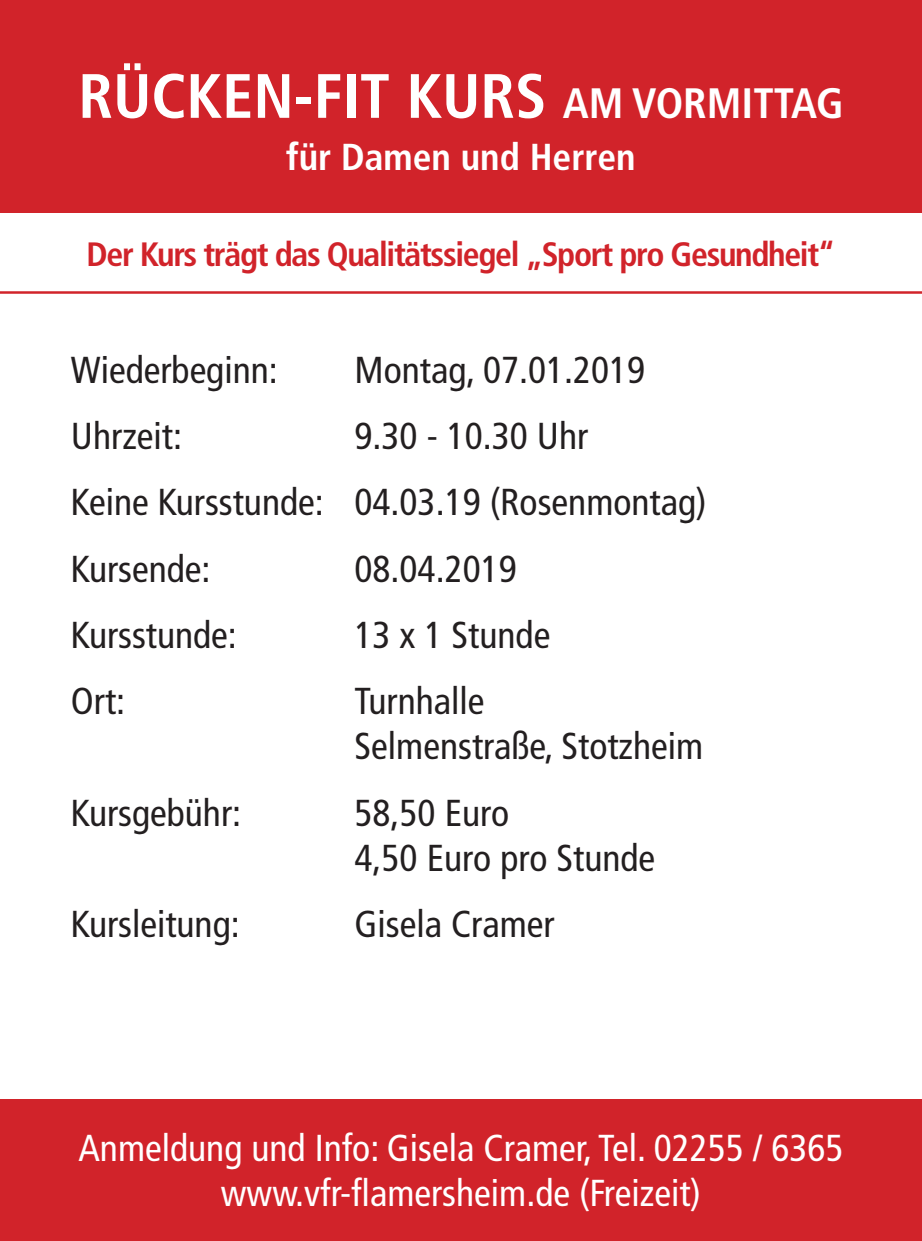
<style>
.page{position:relative;width:922px;height:1241px;background:#fff}
.page>*{position:absolute;margin:0;border:0;box-sizing:border-box;transform-origin:0 0}
.t1{font:700 condensed 62.5px "Frutiger";color:#fff}
.t2{font:condensed 37.5px/66.2px "Frutiger";color:#231f20}
.t3{font:condensed 37.5px/45px "Frutiger";color:#fff;text-align:center}
.t4{font:700 condensed 37.5px "Frutiger";color:#fff}
.t5{font:700 condensed 33.75px "Frutiger";letter-spacing:-.04em;color:#d1232a}
.s1{font-size:42.5px}
</style>
<div class="page">
<div style="left:0;top:1098px;width:921px;height:142px;background:#d1232a"></div>
<div style="left:0;top:0;width:921px;height:213px;background:#d1232a"></div>
<hr style="left:0;top:291px;width:921px;height:3px;background:#d1232a">
<h1 class="t1" style="left:78px;top:59px;width:766px">RÜCKEN-FIT KURS <span class="s1">AM VORMITTAG</span></h1>
<p class="t4" style="left:286px;top:135px;width:351px">für Damen und Herren</p>
<p class="t5" style="left:86px;top:235px;width:750px">Der Kurs trägt das Qualitätssiegel „Sport pro Gesundheit“</p>
<p class="t2" style="left:71px;top:337px;width:208px">Wiederbeginn:</p>
<p class="t2" style="left:354px;top:337px;width:292px">Montag, 07.01.2019</p>
<p class="t2" style="left:71px;top:403px;width:113px">Uhrzeit:</p>
<p class="t2" style="left:71px;top:403px;width:637px;text-indent:283px">9.30 - 10.30 Uhr<br>Keine Kursstunde: 04.03.19 (Rosenmontag)<br>Kursende:</p>
<p class="t2" style="left:354px;top:535px;width:163px">08.04.2019</p>
<p class="t2" style="left:71px;top:602px;width:167px">Kursstunde:</p>
<p class="t2" style="left:354px;top:602px;width:197px">13 x 1 Stunde</p>
<p class="t2" style="left:71px;top:668px;width:56px">Ort:</p>
<p class="t2" style="left:354px;top:679px;width:350px;line-height:45px">Turnhalle<br>Selmenstraße, Stotzheim</p>
<p class="t2" style="left:71px;top:779px;width:172px">Kursgebühr:</p>
<p class="t2" style="left:354px;top:790px;width:302px;line-height:45px">58,50 Euro<br>4,50 Euro pro Stunde</p>
<p class="t2" style="left:71px;top:890px;width:170px">Kursleitung:</p>
<p class="t2" style="left:354px;top:890px;width:201px">Gisela Cramer</p>
<p class="t3" style="left:78px;top:1124px;width:766px">Anmeldung und Info: Gisela Cramer, Tel. 02255 / 6365 www.vfr-flamersheim.de (Freizeit)</p>
</div>
